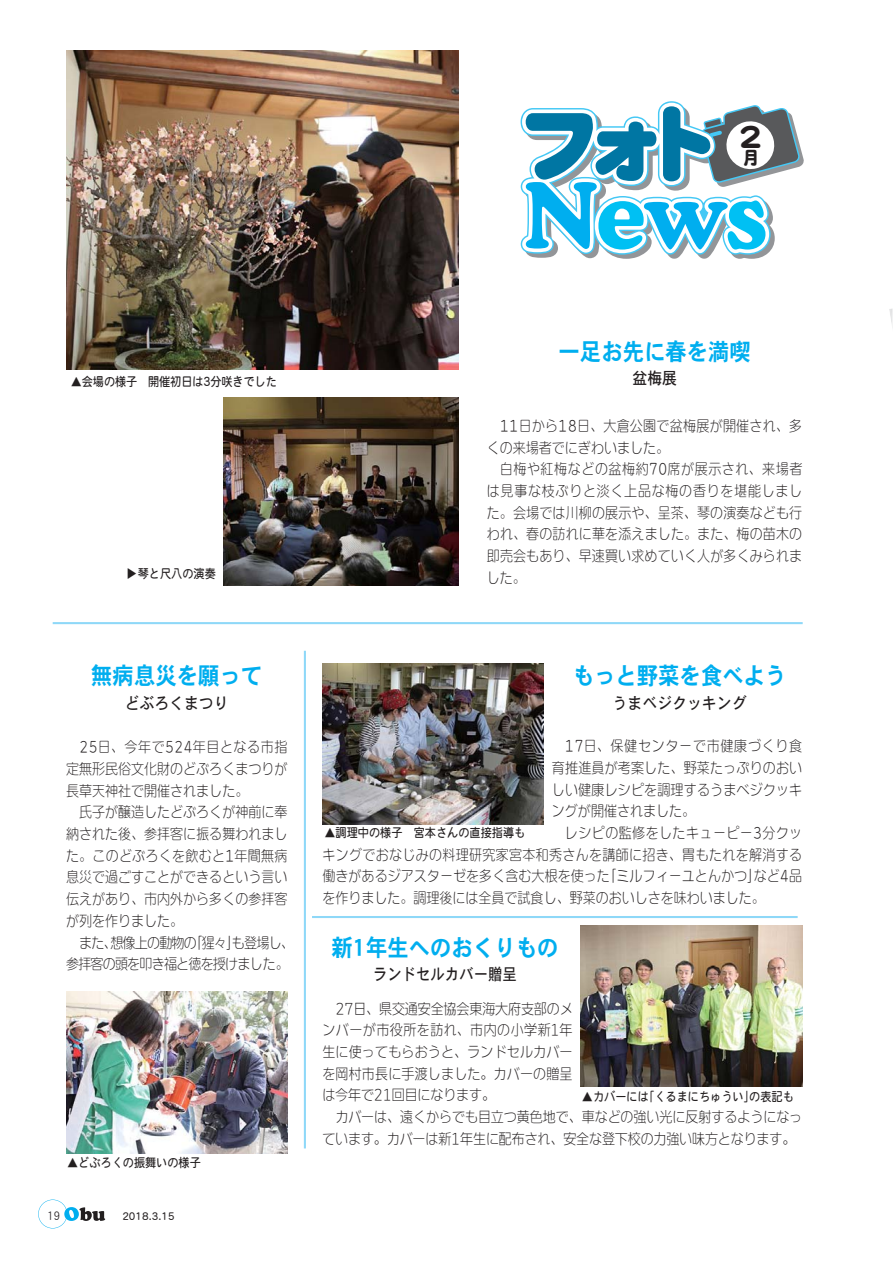
<style>
.page{position:relative;width:893px;height:1263px;background:#fff}
.page>*{position:absolute;margin:0;border:0;box-sizing:border-box;transform-origin:0 0}
.t1{font:33px "DF Maru Gothic Pro 5 W9 90 msp RKSJ H";color:#231f20}
.t2{font:23.7px "DFHS Gothic R Pro 6 N W7 90 msp RKSJ H";color:#00aeef;scale:.9 1}
.t3{font:18.6px "DF Maru Gothic Pro 5 W9 90 msp RKSJ H";color:#231f20}
.t4{font:16.5px "DFHS Gothic R Pro 6 N W5 90 msp RKSJ H";color:#231f20;scale:.9 1}
.t5{font:16.5px "DFHS Gothic R Pro 6 N W5 90 msp RKSJ H";color:#231f20;scale:.87 1}
.t6{font:14.4px/21.8px "DFUD Maru Gothic Std N W2 90 msp RKSJ H";color:#231f20;text-align:justify;scale:.9 1}
.t7{font:14.4px/21.8px "DFUD Gothic Std N W2 90 msp RKSJ H";letter-spacing:-.005em;color:#231f20;text-align:justify;scale:.9 1}
.t8{font:14.4px/21.8px "DFUD Maru Gothic Std N W2 90 msp RKSJ H";letter-spacing:-.06em;color:#231f20;scale:.9 1}
.t9{font:12.45px "DFHS Maru Gothic R Pro 6 N W4 90 msp RKSJ H";color:#231f20;scale:.9 1}
.t10{font:11.85px "DFHS Gothic R Pro 6 N W3 90 msp RKSJ H";color:#231f20;scale:.9 1}
.t11{font:10.35px "DFHS Maru Gothic R Pro 6 N W4 90 msp RKSJ H";color:#231f20}
</style>
<div class="page">
<svg style="left:520px;top:101px;width:284px;height:158px"></svg>
<img style="left:66px;top:51px;width:393px;height:318px">
<img style="left:223px;top:398px;width:236px;height:188px">
<img style="left:66px;top:992px;width:221px;height:161px">
<img style="left:581px;top:926px;width:221px;height:161px">
<img style="left:322px;top:663px;width:222px;height:162px">
<hr style="left:53px;top:622px;width:750px;height:2px;background:#8ed8f8">
<hr style="left:304px;top:651px;width:2px;height:497px;background:#8ed8f8">
<hr style="left:312px;top:916px;width:485px;height:2px;background:#8ed8f8">
<img style="left:889px;top:309px;width:4px;height:19px">
<svg style="left:38px;top:1200px;width:67px;height:28px"></svg>
<h1 class="t1" style="left:738px;top:123px;width:27px">2</h1>
<p class="t3" style="left:742px;top:150px;width:20px">月</p>
<p class="t9" style="left:71px;top:377px;width:230px">▲会場の様子　開催初日は3分咲きでした</p>
<p class="t9" style="left:71px;top:569px;width:163px">　　　　　▶琴と尺八の演奏</p>
<h2 class="t2" style="left:91px;top:666px;width:192px">無病息災を願って</h2>
<p class="t4" style="left:125px;top:696px;width:117px">どぶろくまつり</p>
<p class="t6" style="left:66px;top:738px;width:247px;text-indent:13px">25日、今年で524年目となる市指定無形民俗文化財のどぶろくまつりが長草天神社で開催されました。</p>
<p class="t6" style="left:66px;top:803px;width:247px;text-indent:13px">氏子が醸造したどぶろくが神前に奉納された後、参拝客に振る舞われました。このどぶろくを飲むと1年間無病息災で過ごすことができるという言い伝えがあり、市内外から多くの参拝客が列を作りました。</p>
<p class="t8" style="left:66px;top:933px;width:255px;text-indent:13px">また、想像上の動物の「猩々」も登場し、参拝客の頭を叩き福と徳を授けました。</p>
<p class="t9" style="left:67px;top:1157px;width:150px">▲どぶろくの振舞いの様子</p>
<p class="t10" style="left:47px;top:1211px;width:15px">19</p>
<p class="t11" style="left:122px;top:1212px;width:54px">2018.3.15</p>
<h2 class="t2" style="left:558px;top:342px;width:215px">一足お先に春を満喫</h2>
<p class="t4" style="left:632px;top:372px;width:51px">盆梅展</p>
<p class="t6" style="left:487px;top:417px;width:352px;text-indent:13px">11日から18日、大倉公園で盆梅展が開催され、多くの来場者でにぎわいました。</p>
<p class="t6" style="left:487px;top:460px;width:352px;text-indent:13px">白梅や紅梅などの盆梅約70席が展示され、来場者は見事な枝ぶりと淡く上品な梅の香りを堪能しました。会場では川柳の展示や、呈茶、琴の演奏なども行われ、春の訪れに華を添えました。また、梅の苗木の即売会もあり、早速買い求めていく人が多くみられました。</p>
<h2 class="t2" style="left:573px;top:666px;width:239px">もっと野菜を食べよう</h2>
<p class="t4" style="left:613px;top:696px;width:150px">うまベジクッキング</p>
<p class="t6" style="left:552px;top:737px;width:280px;text-indent:13px">17日、保健センターで市健康づくり食育推進員が考案した、野菜たっぷりのおいしい健康レシピを調理するうまベジクッキングが開催されました。</p>
<p class="t6" style="left:322px;top:824px;width:535px;text-indent:243px">レシピの監修をしたキューピー3分クッキングでおなじみの料理研究家宮本和秀さんを講師に招き、胃もたれを解消する働きがあるジアスターゼを多く含む大根を使った「ミルフィーユとんかつ」など4品を作りました。調理後には全員で試食し、野菜のおいしさを味わいました。</p>
<p class="t9" style="left:324px;top:828px;width:225px">▲調理中の様子　宮本さんの直接指導も</p>
<h2 class="t2" style="left:331px;top:938px;width:254px">新1年生へのおくりもの</h2>
<p class="t5" style="left:373px;top:968px;width:167px">ランドセルカバー贈呈</p>
<p class="t7" style="left:322px;top:999px;width:280px;text-indent:13px">27日、県交通安全協会東海大府支部のメンバーが市役所を訪れ、市内の小学新1年生に使ってもらおうと、ランドセルカバーを岡村市長に手渡しました。カバーの贈呈は今年で21回目になります。</p>
<p class="t7" style="left:322px;top:1108px;width:535px;text-indent:13px">カバーは、遠くからでも目立つ黄色地で、車などの強い光に反射するようになっています。カバーは新1年生に配布され、安全な登下校の力強い味方となります。</p>
<p class="t9" style="left:582px;top:1091px;width:237px">▲カバーには「くるまにちゅうい」の表記も</p>
</div>
